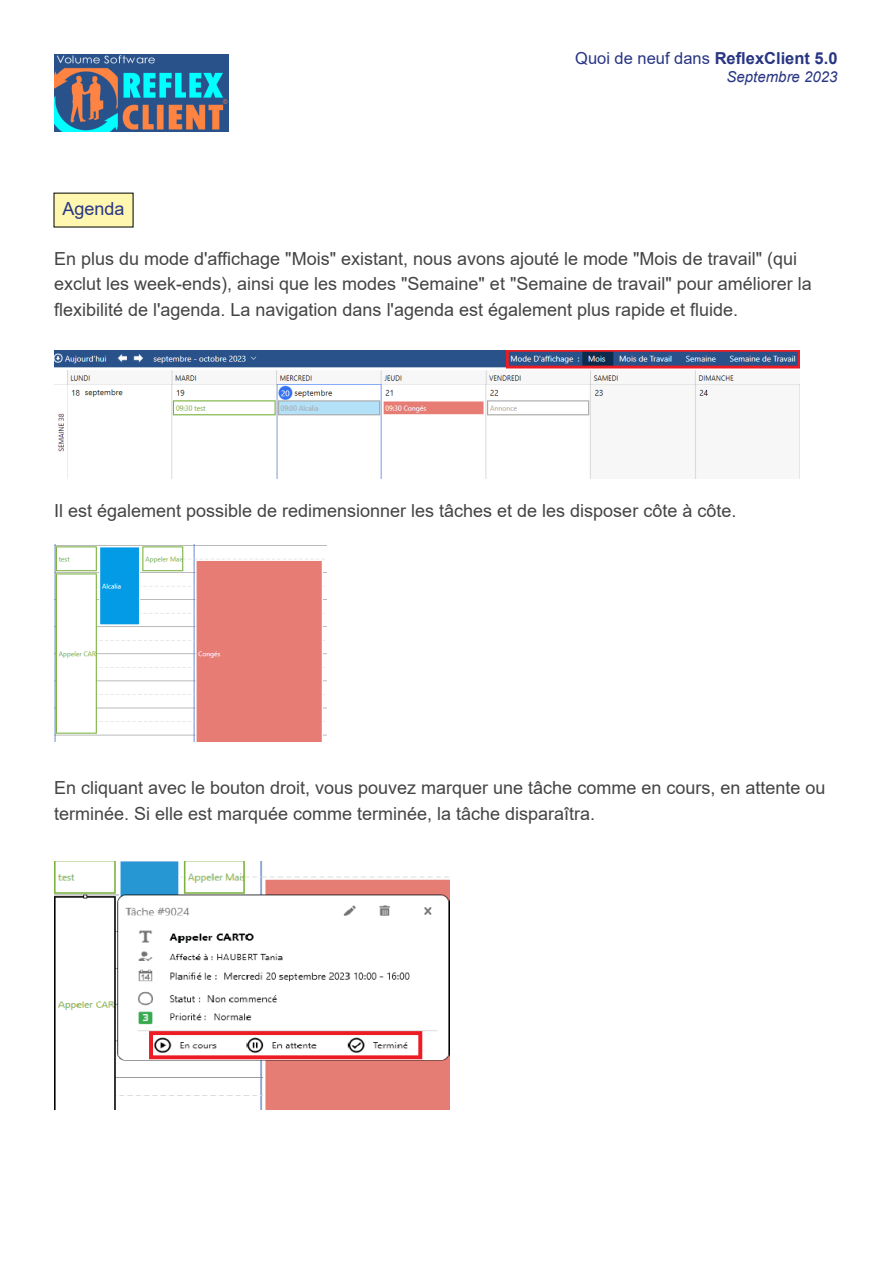
<style>
.page{position:relative;width:893px;height:1263px;background:#fff}
.page>*{position:absolute;margin:0;border:0;box-sizing:border-box;transform-origin:0 0}
.t1{font:18px/25.2px "Arial";color:#444}
.t2{font:18px "Arial";color:#283583}
.t3{font:700 16.5px "Arial";color:#283583}
.t4{font:italic 15px "Arial";color:#283583}
.s1{font-weight:400}
</style>
<div class="page">
<div style="left:54px;top:193px;width:79px;height:34px;background:#fff7b0"></div>
<img style="left:54px;top:351px;width:745px;height:128px">
<img style="left:54px;top:544px;width:272px;height:197px">
<img style="left:54px;top:861px;width:396px;height:249px">
<img style="left:54px;top:54px;width:174px;height:77px">
<p class="t3" style="left:575px;top:46px;width:264px"><span class="s1">Quoi de neuf dans</span> ReflexClient 5.0</p>
<p class="t4" style="left:727px;top:67px;width:112px">Septembre 2023</p>
<p class="t2" style="left:63px;top:196px;width:64px">Agenda</p>
<p class="t1" style="left:54px;top:246px;width:759px">En plus du mode d'affichage "Mois" existant, nous avons ajouté le mode "Mois de travail" (qui exclut les week-ends), ainsi que les modes "Semaine" et "Semaine de travail" pour améliorer la flexibilité de l'agenda. La navigation dans l'agenda est également plus rapide et fluide.</p>
<p class="t1" style="left:54px;top:498px;width:684px">Il est également possible de redimensionner les tâches et de les disposer côte à côte.</p>
<p class="t1" style="left:54px;top:775px;width:773px">En cliquant avec le bouton droit, vous pouvez marquer une tâche comme en cours, en attente ou terminée. Si elle est marquée comme terminée, la tâche disparaîtra.</p>
</div>
